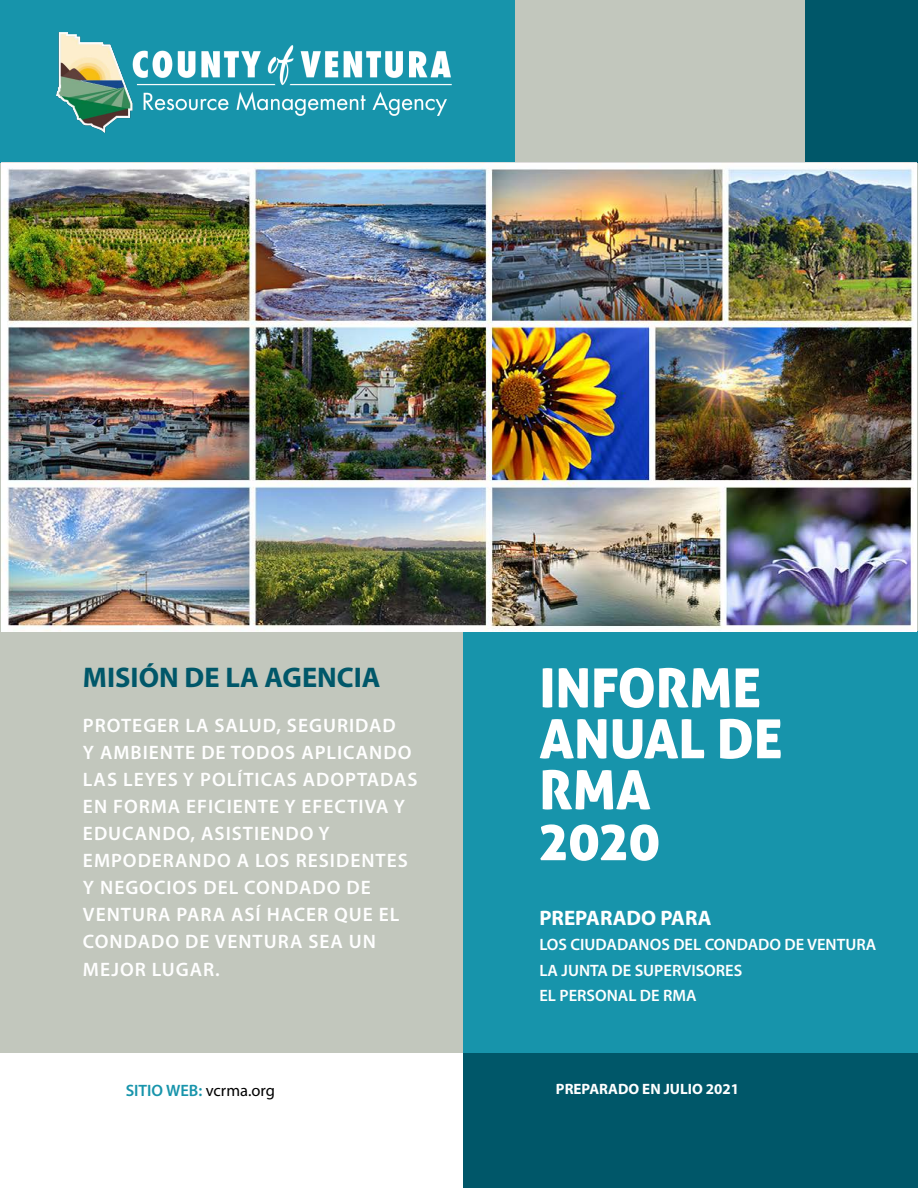
<style>
.page{position:relative;width:918px;height:1188px;background:#fff}
.page>*{position:absolute;margin:0;border:0;box-sizing:border-box;transform-origin:0 0}
.t1{font:54px/51px "Aller Display";color:#fff}
.t2{font:700 28.5px "Myriad Pro";color:#005769}
.t3{font:700 21px "Myriad Pro";color:#fff}
.t4{font:600 19.5px/27px "Myriad Pro";letter-spacing:.05em;color:#fff}
.t5{font:600 16.5px/25.5px "Myriad Pro";color:#fff}
.t6{font:600 16.5px "Myriad Pro";color:#1794ab}
.t7{font:700 15px "Myriad Pro";color:#fff}
.s1{font-weight:400;color:#000}
</style>
<div class="page">
<div style="left:464px;top:1053px;width:454px;height:135px;background:#005769"></div>
<div style="left:0;top:0;width:918px;height:1053px;background:#c2c7bd"></div>
<div style="left:0;top:0;width:515px;height:163px;background:#1794ab"></div>
<div style="left:464px;top:631px;width:454px;height:422px;background:#1794ab"></div>
<div style="left:805px;top:0;width:113px;height:163px;background:#005769"></div>
<img style="left:2px;top:163px;width:914px;height:468px">
<img style="left:57px;top:32px;width:395px;height:100px">
<h2 class="t2" style="left:83px;top:658px;width:299px">MISIÓN DE LA AGENCIA</h2>
<p class="t4" style="left:83px;top:712px;width:336px">PROTEGER LA SALUD, SEGURIDAD<br>Y AMBIENTE DE TODOS APLICANDO<br>LAS LEYES Y POLÍTICAS ADOPTADAS<br>EN FORMA EFICIENTE Y EFECTIVA Y<br>EDUCANDO, ASISTIENDO Y<br>EMPODERANDO A LOS RESIDENTES<br>Y NEGOCIOS DEL CONDADO DE<br>VENTURA PARA ASÍ HACER QUE EL<br>CONDADO DE VENTURA SEA UN<br>MEJOR LUGAR.</p>
<p class="t6" style="left:126px;top:1080px;width:151px">SITIO WEB: <span class="s1">vcrma.org</span></p>
<h1 class="t1" style="left:539px;top:662px;width:244px">INFORME<br>ANUAL DE<br>RMA<br>2020</h1>
<p class="t3" style="left:539px;top:904px;width:174px">PREPARADO PARA</p>
<p class="t5" style="left:539px;top:931px;width:338px">LOS CIUDADANOS DEL CONDADO DE VENTURA<br>LA JUNTA DE SUPERVISORES<br>EL PERSONAL DE RMA</p>
<p class="t7" style="left:556px;top:1080px;width:185px">PREPARADO EN JULIO 2021</p>
</div>
